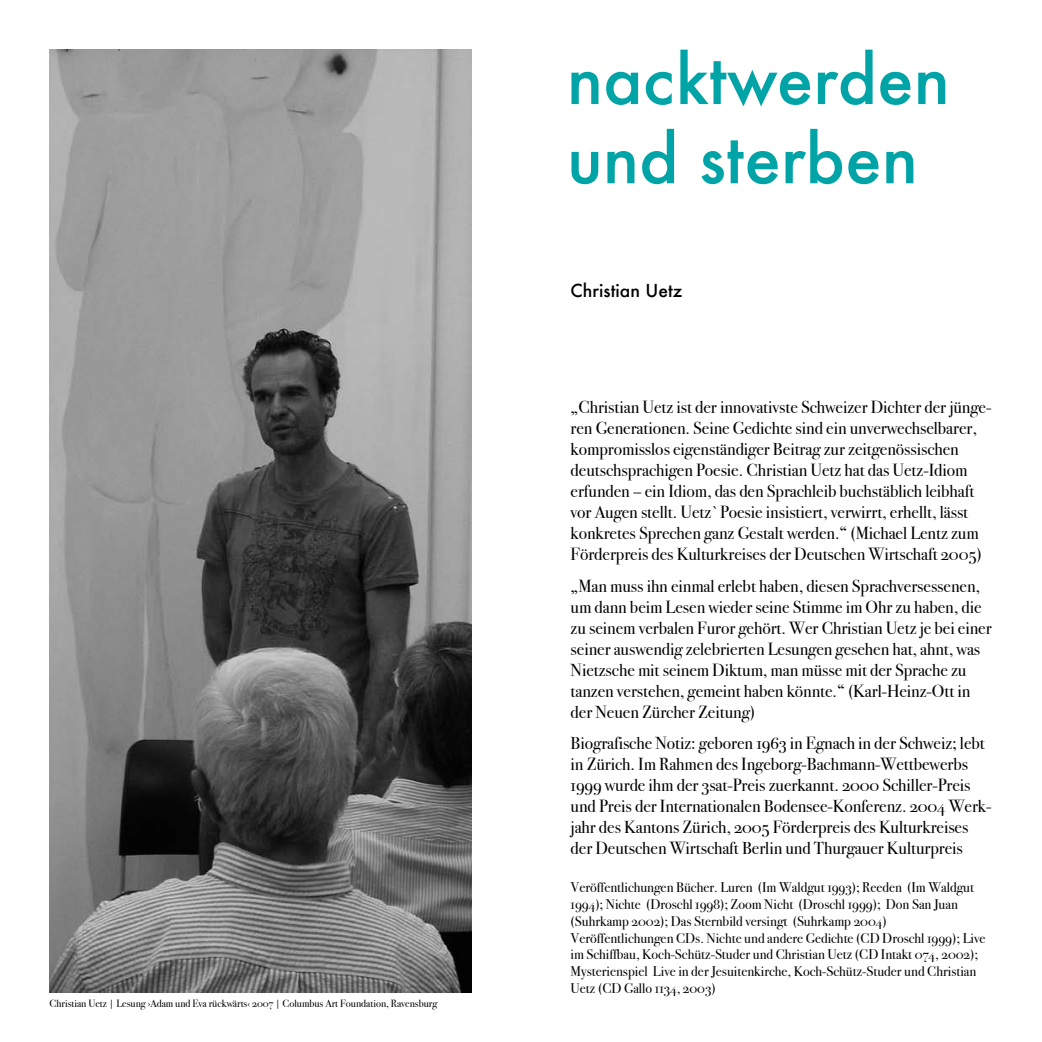
<style>
.page{position:relative;width:1042px;height:1042px;background:#fff}
.page>*{position:absolute;margin:0;border:0;box-sizing:border-box;transform-origin:0 0}
.t1{font:500 65.98px/79.3px "Futura";color:#00a4a7}
.t2{font:17.5px/21px "Bodoni Svty Two OSITCTT Book";letter-spacing:-.005em;color:#000}
.t3{font:500 17.5px "Futura";color:#000}
.t4{font:14px/16.8px "Bodoni Svty Two OSITCTT Book";color:#000}
.t5{font:10.5px "Bodoni Svty Two OSITCTT Book";color:#000}
</style>
<div class="page">
<img style="left:50px;top:50px;width:421px;height:942px">
<p class="t5" style="left:50px;top:997px;width:389px">Christian Uetz | Lesung ›Adam und Eva rückwärts‹ 2007 | Columbus Art Foundation, Ravensburg</p>
<h1 class="t1" style="left:567px;top:39px;width:384px">nacktwerden und sterben</h1>
<p class="t3" style="left:570px;top:279px;width:113px">Christian Uetz</p>
<p class="t2" style="left:570px;top:397px;width:422px">„Christian Uetz ist der innovativste Schweizer Dichter der jünge&shy;ren Generationen. Seine Gedichte sind ein unverwechselbarer, kompromisslos eigenständiger Beitrag zur zeitgenössischen deutschsprachigen Poesie. Christian Uetz hat das Uetz-Idiom erfunden – ein Idiom, das den Sprachleib buchstäblich leibhaft vor Augen stellt. Uetz`Poesie insistiert, verwirrt, erhellt, lässt konkretes Sprechen ganz Gestalt werden.“ (Michael Lentz zum Förderpreis des Kulturkreises der Deutschen Wirtschaft 2005)</p>
<p class="t2" style="left:570px;top:575px;width:422px">„Man muss ihn einmal erlebt haben, diesen Sprachversessenen, um dann beim Lesen wieder seine Stimme im Ohr zu haben, die zu seinem verbalen Furor gehört. Wer Christian Uetz je bei einer seiner auswendig zelebrierten Lesungen gesehen hat, ahnt, was Nietzsche mit seinem Diktum, man müsse mit der Sprache zu tanzen verstehen, gemeint haben könnte.“ (Karl-Heinz-Ott in der Neuen Zürcher Zeitung)</p>
<p class="t2" style="left:570px;top:733px;width:422px">Biografische Notiz: geboren 1963 in Egnach in der Schweiz; lebt in Zürich. Im Rahmen des Ingeborg-Bachmann-Wettbewerbs 1999 wurde ihm der 3sat-Preis zuerkannt. 2000 Schiller-Preis und Preis der Internationalen Bodensee-Konferenz. 2004 Werk&shy;jahr des Kantons Zürich, 2005 Förderpreis des Kulturkreises der Deutschen Wirtschaft Berlin und Thurgauer Kulturpreis</p>
<p class="t4" style="left:570px;top:879px;width:416px">Veröffentlichungen Bücher. Luren (Im Waldgut 1993); Reeden (Im Waldgut 1994); Nichte (Droschl 1998); Zoom Nicht (Droschl 1999); Don San Juan (Suhrkamp 2002); Das Sternbild versingt (Suhrkamp 2004)<br>Veröffentlichungen CDs. Nichte und andere Gedichte (CD Droschl 1999); Live im Schiffbau, Koch-Schütz-Studer und Christian Uetz (CD Intakt 074, 2002); Mysterienspiel Live in der Jesuitenkirche, Koch-Schütz-Studer und Christian Uetz (CD Gallo 1134, 2003)</p>
</div>
